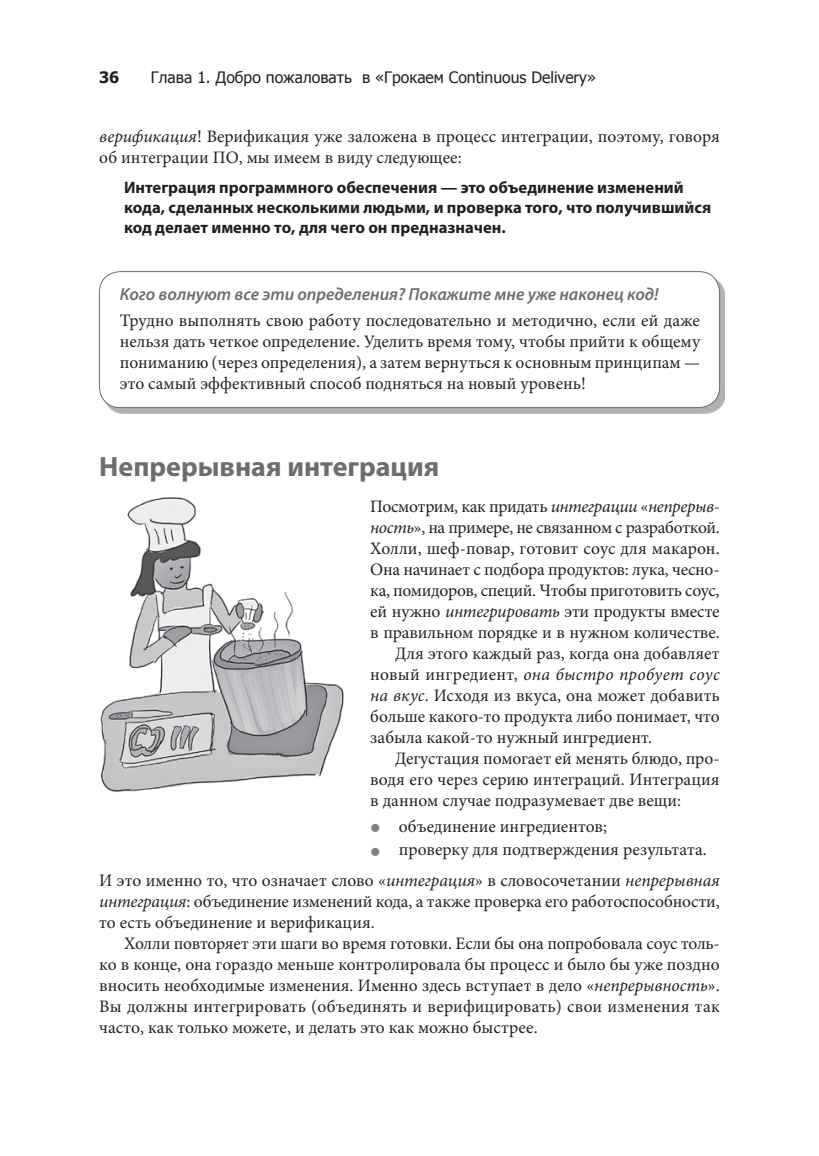
<style>
.page{position:relative;width:819px;height:1156px;background:#fff}
.page>*{position:absolute;margin:0;border:0;box-sizing:border-box;transform-origin:0 0}
.Title_2{font:700 28px "Myriad Pro";color:#6c6d70}
.Body_text{font:17.5px/21px "Minion Pro";color:#231f20;text-align:justify}
.Body_text_0{font:17.5px/21px "Minion Pro";letter-spacing:-.005em;color:#231f20;text-align:justify}
.Vazhno_bold{font:700 16.62px/19.9px "Myriad Pro";color:#231f20}
.t1{font:15.75px "Tahoma";color:#231f20}
.t2{font:700 15.75px "Tahoma";color:#231f20}
.s1{font-style:italic}
.s2{font-family:"Myriad Pro";font-weight:600;font-style:italic;color:#6c6d70}
</style>
<div class="page">
<div style="left:104px;top:276px;width:621px;height:137px;background:#b2b0b1"></div>
<div style="left:99px;top:272px;width:620px;height:136px;background:#fff;border-radius:21px"></div>
<div style="left:99px;top:271px;width:621px;height:137px;border:1px solid #6c6d70;border-radius:21px"></div>
<img style="left:100px;top:497px;width:244px;height:295px">
<p class="t2" style="left:99px;top:66px;width:22px">36</p>
<p class="t1" style="left:151px;top:66px;width:447px">Глава 1. Добро пожаловать в «Грокаем Continuous Delivery»</p>
<p class="Body_text" style="left:99px;top:126px;width:622px"><span class="s1">верификация</span>! Верификация уже заложена в процесс интеграции, поэтому, говоря об интеграции ПО, мы имеем в виду следующее:</p>
<p class="Vazhno_bold" style="left:124px;top:176px;width:588px">Интеграция программного обеспечения — это объединение изменений кода, сделанных несколькими людьми, и проверка того, что получившийся код делает именно то, для чего он предназначен.</p>
<p class="Body_text" style="left:120px;top:282px;width:581px;line-height:25.9px"><span class="s2">Кого волнуют все эти определения? Покажите мне уже наконец код!<br></span>Трудно выполнять свою работу последовательно и методично, если ей даже</p>
<p class="Body_text" style="left:120px;top:331px;width:581px">нельзя дать четкое определение. Уделить время тому, чтобы прийти к общему пониманию (через определения), а затем вернуться к основным принципам — это самый эффективный способ подняться на новый уровень!</p>
<p class="Title_2" style="left:99px;top:448px;width:341px">Непрерывная интеграция</p>
<p class="Body_text_0" style="left:370px;top:496px;width:351px">Посмотрим, как придать <span class="s1">интеграции</span> «<span class="s1">непрерыв&shy;ность</span>», на примере, не связанном с разработкой.<br>Холли, шеф-повар, готовит соус для макарон.<br>Она начинает с подбора продуктов: лука, чесно&shy;ка, помидоров, специй. Чтобы приготовить соус, ей нужно <span class="s1">интегрировать</span> эти продукты вместе в правильном порядке и в нужном количестве.</p>
<p class="Body_text" style="left:370px;top:643px;width:351px;text-indent:25px">Для этого каждый раз, когда она добавляет новый ингредиент, <span class="s1">она быстро пробует соус на вкус</span>. Исходя из вкуса, она может добавить больше какого-то продукта либо понимает, что забыла какой-то нужный ингредиент.</p>
<p class="Body_text" style="left:370px;top:748px;width:351px;text-indent:25px">Дегустация помогает ей менять блюдо, про&shy;водя его через серию интеграций. Интеграция в данном случае подразумевает две вещи:</p>
<p class="Body_text" style="left:398px;top:816px;width:210px">объединение ингредиентов;</p>
<p class="Body_text" style="left:398px;top:839px;width:309px">проверку для подтверждения результата.</p>
<p class="Body_text_0" style="left:99px;top:870px;width:622px">И это именно то, что означает слово «<span class="s1">интеграция</span>» в словосочетании <span class="s1">непрерывная интеграция</span>: объединение изменений кода, а также проверка его работоспособности, то есть объединение и верификация.</p>
<p class="Body_text" style="left:99px;top:933px;width:622px;text-indent:25px">Холли повторяет эти шаги во время готовки. Если бы она попробовала соус толь&shy;ко в конце, она гораздо меньше контролировала бы процесс и было бы уже поздно вносить необходимые изменения. Именно здесь вступает в дело «<span class="s1">непрерывность</span>».<br>Вы должны интегрировать (объединять и верифицировать) свои изменения так часто, как только можете, и делать это как можно быстрее.</p>
</div>
